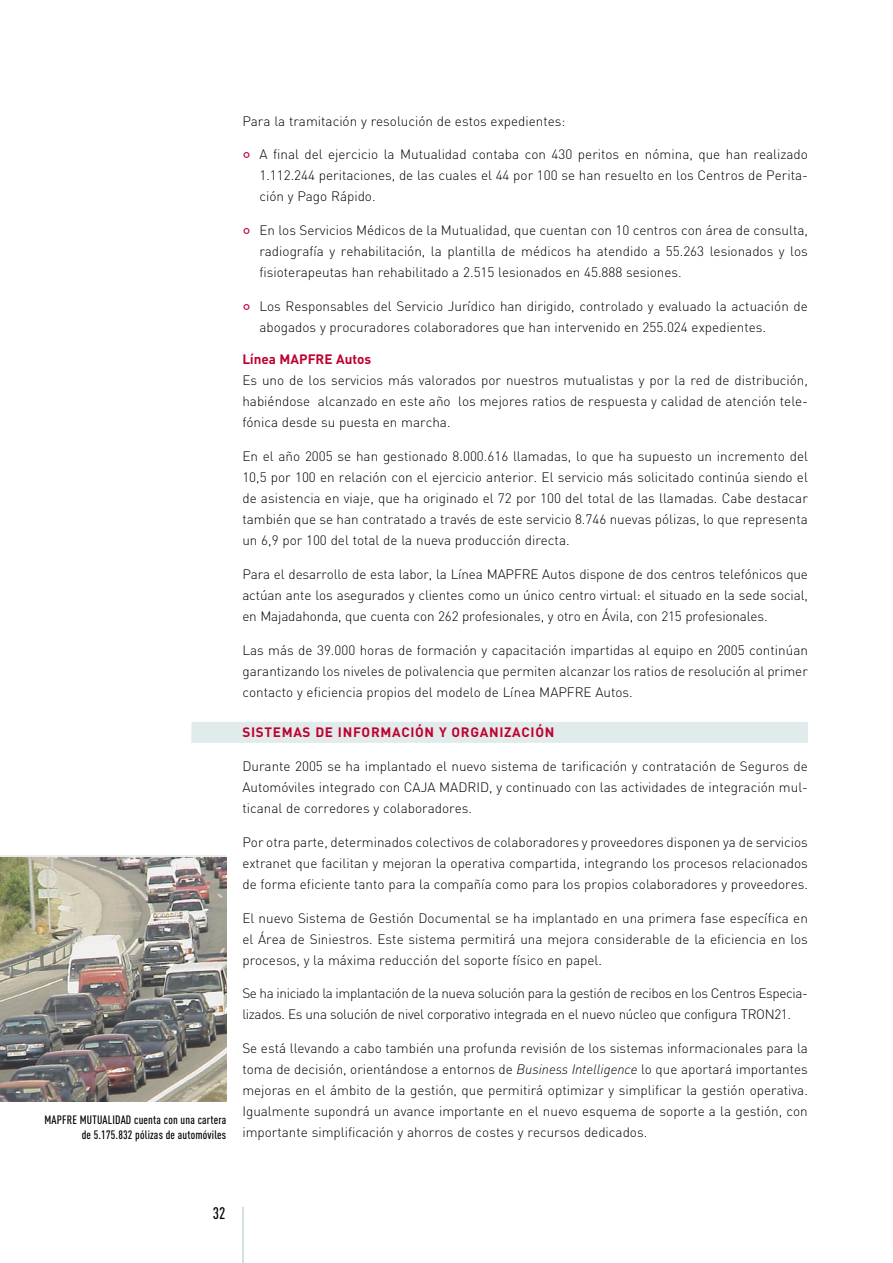
<style>
.page{position:relative;width:893px;height:1263px;background:#fff}
.page>*{position:absolute;margin:0;border:0;box-sizing:border-box;transform-origin:0 0}
.t1{font:500 16.5px "DIN Cond";color:#000}
.Texto_corrido{font:300 13.5px/21px "DIN";color:#000;text-align:justify}
.Texto_corrido-2{font:300 13.5px/21px "DIN";letter-spacing:-.025em;color:#000}
.Subtitulo_1{font:700 13.5px "DIN";letter-spacing:.05em;color:#be002f}
.Subtítulo_2{font:700 13.5px "DIN";color:#be002f}
.Pie_de_foto{font:500 12px/15px "DIN Cond";letter-spacing:.015em;color:#000;text-align:right}
.s1{font-weight:400;font-size:18px;color:#be002f}
.s2{font-style:italic}
</style>
<div class="page">
<hr style="left:242px;top:1207px;width:2px;height:56px;background:#c5d7d8">
<div style="left:191px;top:722px;width:617px;height:21px;background:#e2ebeb"></div>
<img style="left:0;top:857px;width:226px;height:244px">
<p class="Pie_de_foto" style="left:44px;top:1112px;width:183px">MAPFRE MUTUALIDAD cuenta con una cartera de 5.175.832 pólizas de automóviles</p>
<p class="Texto_corrido" style="left:242px;top:110px;width:325px">Para la tramitación y resolución de estos expedientes:</p>
<p class="Texto_corrido" style="left:259px;top:144px;width:550px;text-indent:-17px"><span class="s1">°</span> A final del ejercicio la Mutualidad contaba con 430 peritos en nómina, que han realizado 1.112.244 peritaciones, de las cuales el 44 por 100 se han resuelto en los Centros de Perita&shy;ción y Pago Rápido.</p>
<p class="Texto_corrido" style="left:259px;top:220px;width:550px;text-indent:-17px"><span class="s1">°</span> En los Servicios Médicos de la Mutualidad, que cuentan con 10 centros con área de consulta, radiografía y rehabilitación, la plantilla de médicos ha atendido a 55.263 lesionados y los fisioterapeutas han rehabilitado a 2.515 lesionados en 45.888 sesiones.</p>
<p class="Texto_corrido" style="left:259px;top:295px;width:550px;text-indent:-17px"><span class="s1">°</span> Los Responsables del Servicio Jurídico han dirigido, controlado y evaluado la actuación de abogados y procuradores colaboradores que han intervenido en 255.024 expedientes.</p>
<p class="Subtítulo_2" style="left:242px;top:350px;width:130px">Línea MAPFRE Autos</p>
<p class="Texto_corrido" style="left:242px;top:370px;width:567px">Es uno de los servicios más valorados por nuestros mutualistas y por la red de distribución, habiéndose alcanzado en este año los mejores ratios de respuesta y calidad de atención tele&shy;fónica desde su puesta en marcha.</p>
<p class="Texto_corrido" style="left:242px;top:445px;width:567px">En el año 2005 se han gestionado 8.000.616 llamadas, lo que ha supuesto un incremento del 10,5 por 100 en relación con el ejercicio anterior. El servicio más solicitado continúa siendo el de asistencia en viaje, que ha originado el 72 por 100 del total de las llamadas. Cabe destacar también que se han contratado a través de este servicio 8.746 nuevas pólizas, lo que representa un 6,9 por 100 del total de la nueva producción directa.</p>
<p class="Texto_corrido" style="left:242px;top:563px;width:567px">Para el desarrollo de esta labor, la Línea MAPFRE Autos dispone de dos centros telefónicos que actúan ante los asegurados y clientes como un único centro virtual: el situado en la sede social, en Majadahonda, que cuenta con 262 profesionales, y otro en Ávila, con 215 profesionales.</p>
<p class="Texto_corrido" style="left:242px;top:639px;width:567px">Las más de 39.000 horas de formación y capacitación impartidas al equipo en 2005 continúan garantizando los niveles de polivalencia que permiten alcanzar los ratios de resolución al primer contacto y eficiencia propios del modelo de Línea MAPFRE Autos.</p>
<p class="Subtitulo_1" style="left:242px;top:724px;width:313px">SISTEMAS DE INFORMACIÓN Y ORGANIZACIÓN</p>
<p class="Texto_corrido" style="left:242px;top:756px;width:567px">Durante 2005 se ha implantado el nuevo sistema de tarificación y contratación de Seguros de Automóviles integrado con CAJA MADRID, y continuado con las actividades de integración mul&shy;ticanal de corredores y colaboradores.</p>
<p class="Texto_corrido" style="left:242px;top:831px;width:567px">Por otra parte, determinados colectivos de colaboradores y proveedores disponen ya de servicios extranet que facilitan y mejoran la operativa compartida, integrando los procesos relacionados de forma eficiente tanto para la compañía como para los propios colaboradores y proveedores.</p>
<p class="Texto_corrido" style="left:242px;top:907px;width:567px">El nuevo Sistema de Gestión Documental se ha implantado en una primera fase específica en el Área de Siniestros. Este sistema permitirá una mejora considerable de la eficiencia en los procesos, y la máxima reducción del soporte físico en papel.</p>
<p class="Texto_corrido-2" style="left:242px;top:983px;width:567px">Se ha iniciado la implantación de la nueva solución para la gestión de recibos en los Centros Especia&shy;lizados. Es una solución de nivel corporativo integrada en el nuevo núcleo que configura TRON21.</p>
<p class="Texto_corrido" style="left:242px;top:1038px;width:567px">Se está llevando a cabo también una profunda revisión de los sistemas informacionales para la toma de decisión, orientándose a entornos de <span class="s2">Business Intelligence</span> lo que aportará importantes mejoras en el ámbito de la gestión, que permitirá optimizar y simplificar la gestión operativa.<br>Igualmente supondrá un avance importante en el nuevo esquema de soporte a la gestión, con importante simplificación y ahorros de costes y recursos dedicados.</p>
<p class="t1" style="left:213px;top:1204px;width:14px">32</p>
</div>
